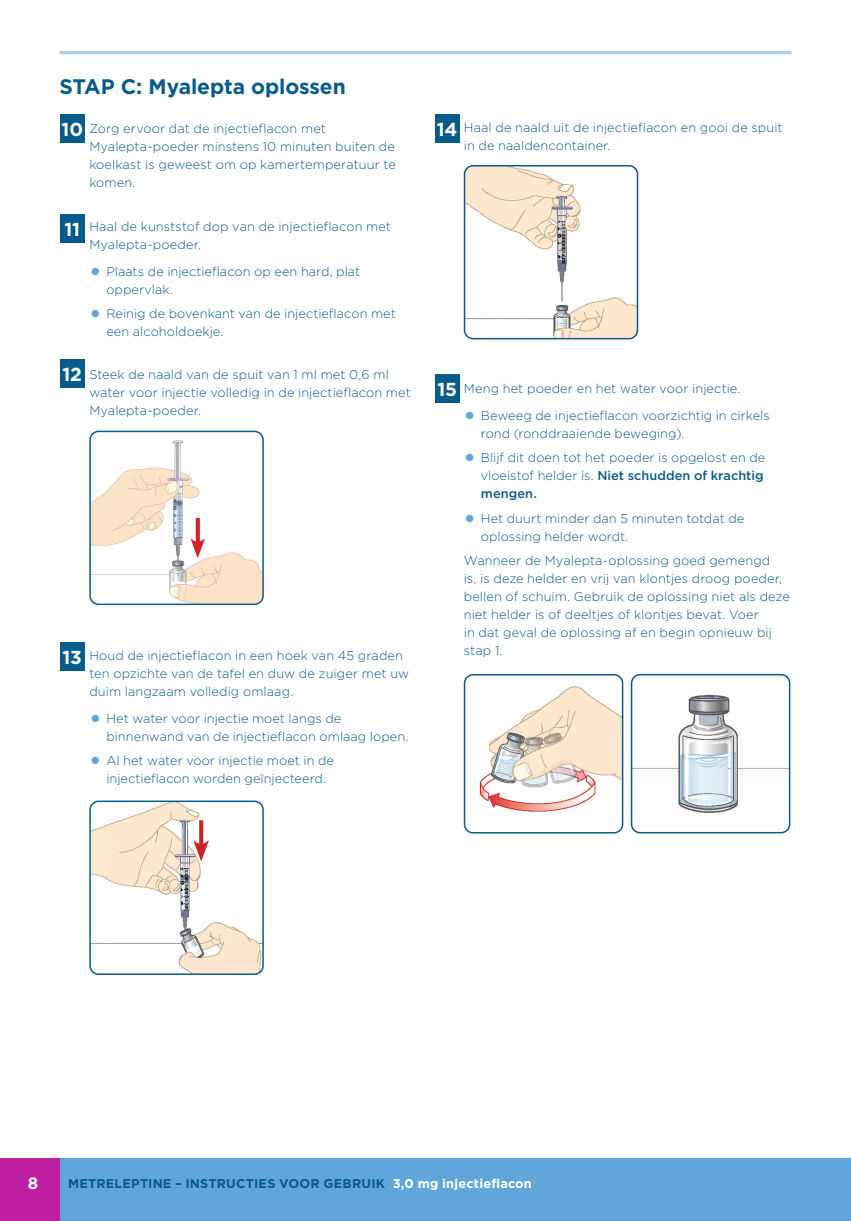
<style>
.page{position:relative;width:851px;height:1221px;background:#fff}
.page>*{position:absolute;margin:0;border:0;box-sizing:border-box;transform-origin:0 0}
.Subhead{font:700 21px "Gotham";letter-spacing:-.005em;color:#085b8b}
.t1{font:700 18.75px "Gotham";letter-spacing:-.01em;color:#fff}
.t2{font:700 16.5px "Gotham";color:#fff}
.List_Paragraph{font:300 12.75px/18px "Gotham";letter-spacing:.005em;color:#085b8b}
.t3{font:700 12.75px "Gotham";letter-spacing:.015em;color:#085b8b}
.s1{font-family:"DIN Pro";font-weight:400;font-size:22.5px;color:#61a6da}
.s2{font-weight:500}
.s3{color:#fff}
</style>
<div class="page">
<div style="left:0;top:1158px;width:60px;height:62px;background:#be1fa1"></div>
<div style="left:60px;top:1158px;width:790px;height:62px;background:#61a6da"></div>
<hr style="left:60px;top:51px;width:731px;height:3px;background:#aeccea">
<img style="left:466px;top:166px;width:171px;height:172px">
<div style="left:463px;top:165px;width:175px;height:174px;border:2px solid #085b8b;border-radius:9px"></div>
<div style="left:60px;top:114px;width:25px;height:29px;background:#085b8b"></div>
<div style="left:435px;top:114px;width:24px;height:29px;background:#085b8b"></div>
<div style="left:435px;top:374px;width:24px;height:29px;background:#085b8b"></div>
<div style="left:60px;top:214px;width:25px;height:28px;background:#085b8b"></div>
<div style="left:60px;top:359px;width:25px;height:29px;background:#085b8b"></div>
<div style="left:60px;top:642px;width:25px;height:28px;background:#085b8b"></div>
<img style="left:92px;top:433px;width:171px;height:171px">
<div style="left:89px;top:430px;width:175px;height:175px;border:2px solid #085b8b;border-radius:9px"></div>
<img style="left:90px;top:803px;width:173px;height:171px">
<div style="left:89px;top:800px;width:175px;height:174px;border:2px solid #085b8b;border-radius:9px"></div>
<img style="left:466px;top:674px;width:156px;height:158px">
<div style="left:463px;top:674px;width:160px;height:159px;border:2px solid #085b8b;border-radius:9px"></div>
<img style="left:633px;top:674px;width:156px;height:158px">
<div style="left:630px;top:674px;width:160px;height:159px;border:2px solid #085b8b;border-radius:9px"></div>
<p class="Subhead" style="left:60px;top:73px;width:288px">STAP C: Myalepta oplossen</p>
<p class="t1" style="left:61px;top:117px;width:23px">10</p>
<p class="t1" style="left:437px;top:117px;width:22px">14</p>
<p class="List_Paragraph" style="left:463px;top:118px;width:320px">Haal de naald uit de injectieflacon en gooi de spuit in de naaldencontainer.</p>
<p class="List_Paragraph" style="left:89px;top:119px;width:308px">Zorg ervoor dat de injectieflacon met Myalepta‑poeder minstens 10 minuten buiten de koelkast is geweest om op kamertemperatuur te komen.</p>
<p class="List_Paragraph" style="left:89px;top:217px;width:303px">Haal de kunststof dop van de injectieflacon met<br>Myalepta‑poeder.</p>
<p class="List_Paragraph" style="left:106px;top:262px;width:255px;text-indent:-17px"><span class="s1">•</span> Plaats de injectieflacon op een hard, plat oppervlak.</p>
<p class="List_Paragraph" style="left:106px;top:304px;width:291px;text-indent:-17px"><span class="s1">•</span> Reinig de bovenkant van de injectieflacon met een alcoholdoekje.</p>
<p class="List_Paragraph" style="left:89px;top:365px;width:323px">Steek de naald van de spuit van 1 ml met 0,6 ml water voor injectie volledig in de injectieflacon met<br>Myalepta‑poeder.</p>
<p class="t1" style="left:64px;top:216px;width:17px">11</p>
<p class="t1" style="left:62px;top:362px;width:21px">12</p>
<p class="t1" style="left:437px;top:377px;width:21px">15</p>
<p class="List_Paragraph" style="left:463px;top:380px;width:278px">Meng het poeder en het water voor injectie.</p>
<p class="List_Paragraph" style="left:480px;top:406px;width:290px;text-indent:-17px"><span class="s1">•</span> Beweeg de injectieflacon voorzichtig in cirkels rond (ronddraaiende beweging).</p>
<p class="List_Paragraph" style="left:480px;top:448px;width:286px;text-indent:-17px"><span class="s1">•</span> Blijf dit doen tot het poeder is opgelost en de vloeistof helder is. <span class="s2">Niet schudden of krachtig mengen.</span></p>
<p class="List_Paragraph" style="left:480px;top:509px;width:265px;text-indent:-17px"><span class="s1">•</span> Het duurt minder dan 5 minuten totdat de oplossing helder wordt.</p>
<p class="List_Paragraph" style="left:463px;top:551px;width:327px">Wanneer de Myalepta‑oplossing goed gemengd<br>is, is deze helder en vrij van klontjes droog poeder, bellen of schuim. Gebruik de oplossing niet als deze niet helder is of deeltjes of klontjes bevat. Voer<br>in dat geval de oplossing af en begin opnieuw bij stap 1.</p>
<p class="t1" style="left:63px;top:644px;width:21px">13</p>
<p class="List_Paragraph" style="left:89px;top:646px;width:321px">Houd de injectieflacon in een hoek van 45 graden ten opzichte van de tafel en duw de zuiger met uw duim langzaam volledig omlaag.</p>
<p class="List_Paragraph" style="left:106px;top:709px;width:303px;text-indent:-17px"><span class="s1">•</span> Het water voor injectie moet langs de binnenwand van de injectieflacon omlaag lopen.</p>
<p class="List_Paragraph" style="left:106px;top:751px;width:229px;text-indent:-17px"><span class="s1">•</span> Al het water voor injectie moet in de injectieflacon worden geïnjecteerd.</p>
<p class="t2" style="left:28px;top:1172px;width:12px">8</p>
<p class="t3" style="left:68px;top:1174px;width:465px">METRELEPTINE – INSTRUCTIES VOOR GEBRUIK <span class="s3">3,0 mg injectieflacon</span></p>
</div>
